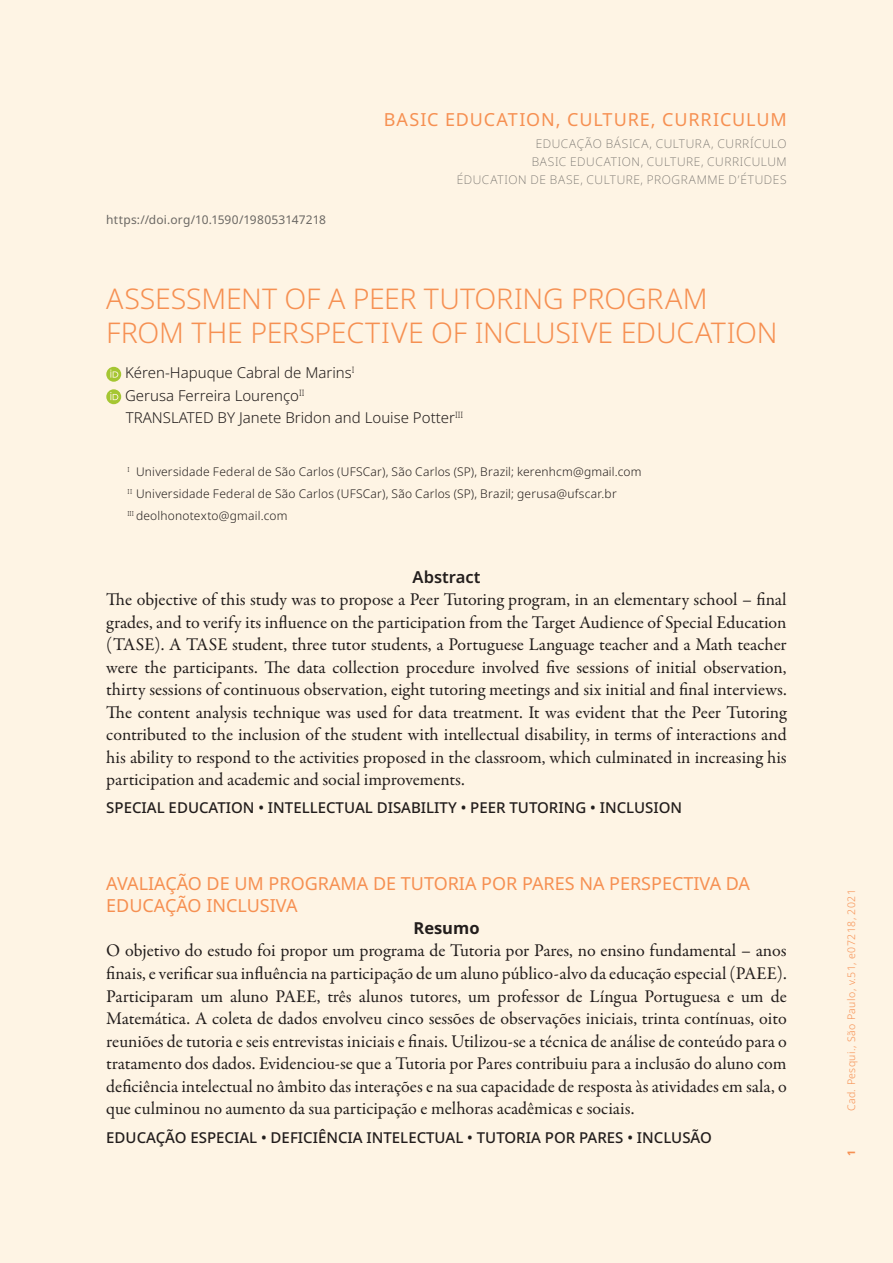
<style>
.page{position:relative;width:893px;height:1263px;background:#fef4e4}
.page>*{position:absolute;margin:0;border:0;box-sizing:border-box;transform-origin:0 0}
.titulo_principal{font:300 28.5px/34.2px "Noto Sans";letter-spacing:-.005em;color:#f7975c}
.resumo_corpo{font:18px/22.5px "Garamond Premr Pro";color:#231f20;text-align:justify}
.titulo_tradução{font:18px/21.8px "Noto Sans";color:#f7975c}
.seção_principal{font:18px "Noto Sans";letter-spacing:.045em;color:#f7975c}
.resumo_1{font:600 16.5px "Noto Sans";color:#231f20}
.resumo_traduções{font:700 16.5px "Noto Sans";color:#231f20}
.resumo_radape{font:500 15px "Noto Sans";color:#231f20}
.autores{font:300 15px "Noto Sans";color:#231f20}
.instituição{font:300 12px "Noto Sans";letter-spacing:.015em;color:#231f20}
.seção{font:200 12px "Noto Sans";letter-spacing:.045em;color:#6c6d70}
.doi{font:12px "Noto Sans";letter-spacing:.015em;color:#6c6d70}
.t1{font:300 10.5px "Noto Sans";letter-spacing:.04em;color:#f7975c}
.t2{font:700 10.5px "Noto Sans";color:#f7975c}
</style>
<div class="page">
<p class="doi" style="left:106px;top:211px;width:221px">https://doi.org/10.1590/198053147218</p>
<p class="seção_principal" style="left:384px;top:106px;width:404px">BASIC EDUCATION, CULTURE, CURRICULUM</p>
<p class="seção" style="left:536px;top:135px;width:252px">EDUCAÇÃO BÁSICA, CULTURA, CURRÍCULO</p>
<p class="seção" style="left:532px;top:153px;width:256px">BASIC EDUCATION, CULTURE, CURRICULUM</p>
<p class="seção" style="left:457px;top:171px;width:331px">ÉDUCATION DE BASE, CULTURE, PROGRAMME D’ÉTUDES</p>
<p class="titulo_principal" style="left:106px;top:282px;width:673px">ASSESSMENT OF A PEER TUTORING PROGRAM<br>FROM THE PERSPECTIVE OF INCLUSIVE EDUCATION</p>
<p class="autores" style="left:125px;top:362px;width:231px">Kéren-Hapuque Cabral de Marins<sup>I</sup></p>
<p class="autores" style="left:125px;top:385px;width:181px">Gerusa Ferreira Lourenço<sup>II</sup></p>
<p class="autores" style="left:126px;top:407px;width:339px">TRANSLATED BY Janete Bridon and Louise Potter<sup>III</sup></p>
<p class="instituição" style="left:128px;top:464px;width:516px"><sup>I</sup> Universidade Federal de São Carlos (UFSCar), São Carlos (SP), Brazil; kerenhcm@gmail.com</p>
<p class="instituição" style="left:128px;top:486px;width:491px"><sup>II</sup> Universidade Federal de São Carlos (UFSCar), São Carlos (SP), Brazil; gerusa@ufscar.br</p>
<p class="instituição" style="left:128px;top:508px;width:161px"><sup>III</sup> deolhonotexto@gmail.com</p>
<p class="resumo_1" style="left:413px;top:565px;width:69px">Abstract</p>
<p class="resumo_corpo" style="left:106px;top:589px;width:682px">The objective of this study was to propose a Peer Tutoring program, in an elementary school – final grades, and to verify its influence on the participation from the Target Audience of Special Education (TASE). A TASE student, three tutor students, a Portuguese Language teacher and a Math teacher were the participants. The data collection procedure involved five sessions of initial observation, thirty sessions of continuous observation, eight tutoring meetings and six initial and final interviews.<br>The content analysis technique was used for data treatment. It was evident that the Peer Tutoring contributed to the inclusion of the student with intellectual disability, in terms of interactions and his ability to respond to the activities proposed in the classroom, which culminated in increasing his participation and academic and social improvements.</p>
<p class="resumo_radape" style="left:106px;top:797px;width:577px">SPECIAL EDUCATION • INTELLECTUAL DISABILITY • PEER TUTORING • INCLUSION</p>
<p class="titulo_tradução" style="left:106px;top:873px;width:645px">AVALIAÇÃO DE UM PROGRAMA DE TUTORIA POR PARES NA PERSPECTIVA DA<br>EDUCAÇÃO INCLUSIVA</p>
<p class="resumo_traduções" style="left:413px;top:916px;width:68px">Resumo</p>
<p class="resumo_corpo" style="left:106px;top:940px;width:682px">O objetivo do estudo foi propor um programa de Tutoria por Pares, no ensino fundamental – anos finais, e verificar sua influência na participação de um aluno público-alvo da educação especial (PAEE).<br>Participaram um aluno PAEE, três alunos tutores, um professor de Língua Portuguesa e um de Matemática. A coleta de dados envolveu cinco sessões de observações iniciais, trinta contínuas, oito reuniões de tutoria e seis entrevistas iniciais e finais. Utilizou-se a técnica de análise de conteúdo para o tratamento dos dados. Evidenciou-se que a Tutoria por Pares contribuiu para a inclusão do aluno com deficiência intelectual no âmbito das interações e na sua capacidade de resposta às atividades em sala, o que culminou no aumento da sua participação e melhoras acadêmicas e sociais.</p>
<p class="resumo_radape" style="left:106px;top:1127px;width:607px">EDUCAÇÃO ESPECIAL • DEFICIÊNCIA INTELECTUAL • TUTORIA POR PARES • INCLUSÃO</p>
<p class="t1" style="left:844px;top:1111px;width:224px;rotate:-90deg">Cad. Pesqui., São Paulo, v.51, e07218, 2021</p>
<p class="t2" style="left:844px;top:1155px;width:8px;rotate:-90deg">1</p>
</div>
